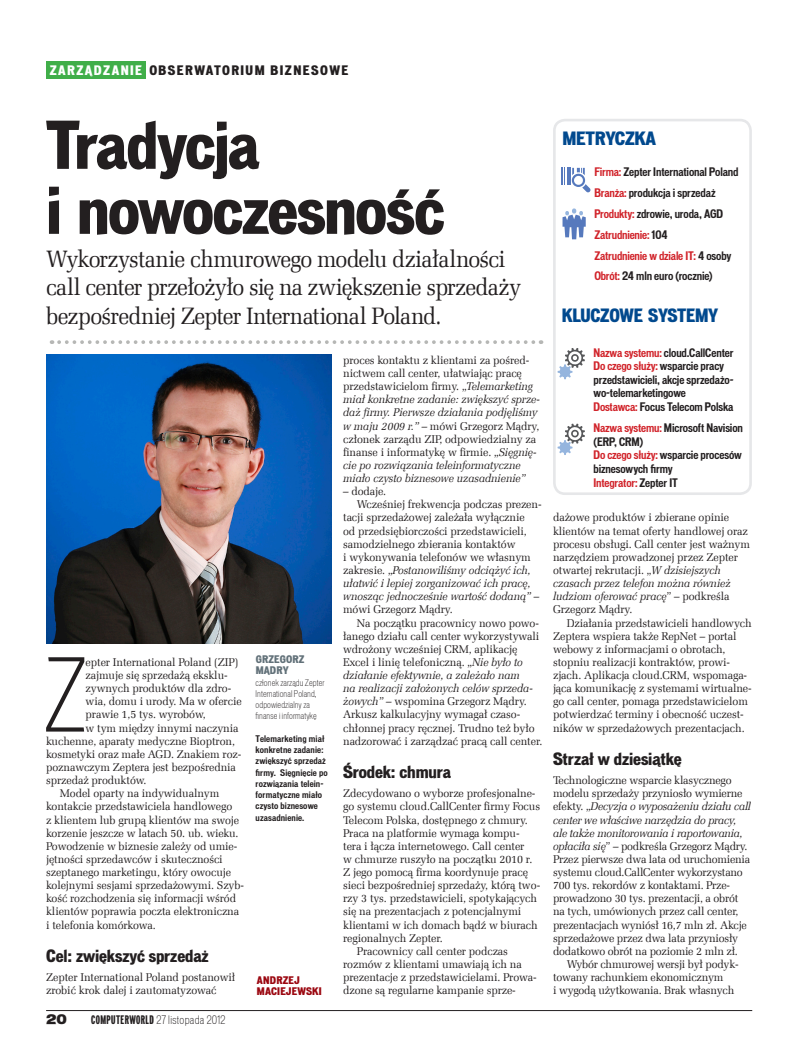
<style>
.page{position:relative;width:798px;height:1053px;background:#fff}
.page>*{position:absolute;margin:0;border:0;box-sizing:border-box;transform-origin:0 0}
.TEXT_Inicjał{font:96.5px "Berlow Pl Light Narrow";color:#231f20}
.Body_Text{font:62.5px/65px "Berlow Pl Black Narrow";letter-spacing:-.025em;color:#231f20}
.TEXT_Lead{font:23.75px/28.8px "Zapf Ellipt EU";letter-spacing:-.035em;color:#231f20;scale:.93 1}
.t1{font:17.5px "Berlow Pl Black Narrow";letter-spacing:-.02em;color:#01498e;scale:.96 1}
.t2{font:17.5px "Berlow Pl Black Narrow";letter-spacing:-.02em;color:#01498e}
.TEXT_Śrudtytuł{font:16.25px "Berlow Pl Black Narrow";letter-spacing:-.01em;color:#231f20}
.PAGINA_Dział{font:12.5px "Berlow Pl Black Narrow";letter-spacing:.115em;color:#231f20}
.PAGINA_Dział-2{font:12.5px "Berlow Pl Black Narrow";letter-spacing:.115em;color:#fff}
.t3{font:900 12.5px "Berlow Pl";color:#231f20}
.TEXT_Wcięcie{font:11.25px/13.1px "Zapf Ellipt EU";letter-spacing:-.01em;color:#231f20}
.TEXT_Wcięcie_BRAK{font:11.25px/13.1px "Zapf Ellipt EU";letter-spacing:-.01em;color:#231f20}
.TEXT_Wcięcie_BRAK-2{font:italic 11.25px/13.1px "Zapf Ellipt EU";letter-spacing:-.01em;color:#231f20}
.TEXT_Wcięcie-2{font:11.25px/13.6px "Berlow Pl Bold Narrow";letter-spacing:-.015em;color:#231f20}
.TEXT_Inicjał-2{font:11.25px "Zapf Ellipt EU";letter-spacing:-.01em;color:#231f20}
.TEXT_Wcięcie-3{font:11.25px "Berlow Pl Bold Narrow";letter-spacing:-.02em;color:#d1232a}
.t4{font:11.25px "Berlow Pl Light Narrow";letter-spacing:.025em;color:#231f20}
.TEXT_Autor{font:10px/11.2px "Berlow Pl Black Narrow";letter-spacing:.015em;color:#9b0710}
.t5{font:10px/11.2px "Berlow Pl Black Narrow";letter-spacing:.015em;color:#627179}
.WYPOWIEDŹ_Tekst_-_po{font:8.75px/11.2px "Berlow Pl Bold Narrow";letter-spacing:.01em;color:#231f20}
.t6{font:8.75px/11.2px "Berlow Pl Light Narrow";letter-spacing:.01em;color:#231f20}
.s1{font-style:normal}
.s2{font-style:italic}
.s3{font-family:"Berlow Pl Black Slim"}
.s4{color:#d1232a}
.s5{color:#231f20}
</style>
<div class="page">
<hr style="left:46px;top:1010px;width:706px;height:1px;background:#231f20">
<div style="left:46px;top:62px;width:100px;height:17px;background:#40ae49"></div>
<div style="left:553px;top:119px;width:198px;height:376px;border:3px solid #e6e7e9;border-radius:11px"></div>
<svg style="left:562px;top:208px;width:23px;height:31px"></svg>
<svg style="left:561px;top:168px;width:4px;height:17px"></svg>
<hr style="left:567px;top:168px;width:3px;height:17px;background:#5679bd">
<svg style="left:571px;top:168px;width:19px;height:24px"></svg>
<svg style="left:59px;top:340px;width:482px;height:4px"></svg>
<img style="left:46px;top:354px;width:285px;height:289px">
<svg style="left:557px;top:348px;width:28px;height:31px"></svg>
<svg style="left:557px;top:423px;width:28px;height:32px"></svg>
<p class="PAGINA_Dział-2" style="left:50px;top:63px;width:94px">ZARZĄDZANIE</p>
<p class="PAGINA_Dział" style="left:149px;top:63px;width:200px">OBSERWATORIUM BIZNESOWE</p>
<p class="Body_Text" style="left:46px;top:113px;width:400px">Tradycja<br>i nowoczesność</p>
<p class="TEXT_Lead" style="left:46px;top:244px;width:512px">Wykorzystanie chmurowego modelu działalności call center przełożyło się na zwiększenie sprzedaży bezpośredniej Zepter International Poland.</p>
<p class="TEXT_Wcięcie_BRAK-2" style="left:343px;top:353px;width:198px"><span class="s1">proces kontaktu z klientami za pośred&shy;nictwem call center, ułatwiając pracę przedstawicielom firmy. „</span>Telemarketing miał konkretne zadanie: zwiększyć sprze&shy;daż firmy. Pierwsze działania podjęliśmy w maju 2009 r.” – <span class="s1">mówi Grzegorz Mądry, członek zarządu ZIP, odpowiedzialny za finanse i informatykę w firmie. „</span>Sięgnię&shy;cie po rozwiązania teleinformatyczne miało czysto biznesowe uzasadnienie”</p>
<p class="TEXT_Wcięcie_BRAK" style="left:343px;top:485px;width:45px"><span class="s2">–</span> dodaje.</p>
<p class="TEXT_Wcięcie" style="left:343px;top:498px;width:200px;text-indent:14px">Wcześniej frekwencja podczas prezen&shy;tacji sprzedażowej zależała wyłącznie<br>od przedsiębiorczości przedstawicieli, samodzielnego zbierania kontaktów<br>i wykonywania telefonów we własnym zakresie. „<span class="s2">Postanowiliśmy odciążyć ich, ułatwić i lepiej zorganizować ich pracę, wnosząc jednocześnie wartość dodaną” – </span>mówi Grzegorz Mądry.</p>
<p class="TEXT_Wcięcie" style="left:343px;top:616px;width:201px;text-indent:14px">Na początku pracownicy nowo powo&shy;łanego działu call center wykorzystywali wdrożony wcześniej CRM, aplikację Excel i linię telefoniczną. „<span class="s2">Nie było to działanie efektywnie, a zależało nam<br>na realizacji założonych celów sprzeda&shy;żowych” –</span> wspomina Grzegorz Mądry.<br>Arkusz kalkulacyjny wymagał czaso&shy;chłonnej pracy ręcznej. Trudno też było nadzorować i zarządzać pracą call center.</p>
<p class="TEXT_Śrudtytuł" style="left:343px;top:762px;width:110px">Środek: chmura</p>
<p class="TEXT_Wcięcie_BRAK" style="left:343px;top:787px;width:198px">Zdecydowano o wyborze profesjonalne&shy;go systemu cloud.CallCenter firmy Focus Telecom Polska, dostępnego z chmury.<br>Praca na platformie wymaga kompu&shy;tera i łącza internetowego. Call center<br>w chmurze ruszyło na początku 2010 r.<br>Z jego pomocą firma koordynuje pracę sieci bezpośredniej sprzedaży, którą two&shy;rzy 3 tys. przedstawicieli, spotykających się na prezentacjach z potencjalnymi klientami w ich domach bądź w biurach regionalnych Zepter.</p>
<p class="TEXT_Wcięcie" style="left:343px;top:944px;width:195px;text-indent:14px">Pracownicy call center podczas rozmów z klientami umawiają ich na prezentacje z przedstawicielami. Prowa&shy;dzone są regularne kampanie sprze-</p>
<p class="t5" style="left:255px;top:653px;width:50px">GRZEGORZ<br>MĄDRY</p>
<p class="t6" style="left:255px;top:676px;width:70px">członek zarządu Zepter<br>International Poland, odpowiedzialny za finanse i informatykę</p>
<p class="WYPOWIEDŹ_Tekst_-_po" style="left:255px;top:732px;width:74px">Telemarketing miał konkretne zadanie: zwiększyć sprzedaż firmy. Sięgnięcie po rozwiązania telein&shy;formatyczne miało czysto biznesowe uzasadnienie.</p>
<p class="TEXT_Inicjał" style="left:43px;top:641px;width:45px">Z</p>
<p class="TEXT_Inicjał-2" style="left:86px;top:655px;width:154px">epter International Poland (ZIP)</p>
<p class="TEXT_Inicjał-2" style="left:86px;top:668px;width:143px">zajmuje się sprzedażą eksklu-</p>
<p class="TEXT_Inicjał-2" style="left:86px;top:681px;width:147px">zywnych produktów dla zdro-</p>
<p class="TEXT_Inicjał-2" style="left:86px;top:694px;width:157px">wia, domu i urody. Ma w ofercie</p>
<p class="TEXT_Inicjał-2" style="left:86px;top:707px;width:122px">prawie 1,5 tys. wyrobów,</p>
<p class="TEXT_Inicjał-2" style="left:86px;top:721px;width:154px">w tym między innymi naczynia</p>
<p class="TEXT_Inicjał-2" style="left:46px;top:734px;width:190px">kuchenne, aparaty medyczne Bioptron,</p>
<p class="TEXT_Inicjał-2" style="left:46px;top:747px;width:197px">kosmetyki oraz małe AGD. Znakiem roz-</p>
<p class="TEXT_Inicjał-2" style="left:46px;top:760px;width:191px">poznawczym Zeptera jest bezpośrednia</p>
<p class="TEXT_Inicjał-2" style="left:46px;top:773px;width:102px">sprzedaż produktów.</p>
<p class="TEXT_Wcięcie" style="left:46px;top:787px;width:199px;text-indent:14px">Model oparty na indywidualnym kontakcie przedstawiciela handlowego<br>z klientem lub grupą klientów ma swoje korzenie jeszcze w latach 50. ub. wieku.<br>Powodzenie w biznesie zależy od umie&shy;jętności sprzedawców i skuteczności szeptanego marketingu, który owocuje kolejnymi sesjami sprzedażowymi. Szyb&shy;kość rozchodzenia się informacji wśród klientów poprawia poczta elektroniczna i telefonia komórkowa.</p>
<p class="TEXT_Śrudtytuł" style="left:46px;top:945px;width:164px">Cel: zwiększyć sprzedaż</p>
<p class="TEXT_Wcięcie_BRAK" style="left:46px;top:970px;width:190px">Zepter International Poland postanowił zrobić krok dalej i zautomatyzować</p>
<p class="TEXT_Autor" style="left:257px;top:974px;width:66px">ANDRZEJ<br>MACIEJEWSKI</p>
<p class="t3" style="left:46px;top:1011px;width:22px">20</p>
<p class="t4" style="left:91px;top:1013px;width:136px"><span class="s3">COMPUTERWORLD</span> 27 listopada 2012</p>
<p class="t2" style="left:562px;top:128px;width:95px">METRYCZKA</p>
<p class="TEXT_Wcięcie-2" style="left:594px;top:165px;width:146px"><span class="s4">Firma:</span> Zepter International Poland</p>
<p class="TEXT_Wcięcie-2" style="left:594px;top:186px;width:123px"><span class="s4">Branża:</span> produkcja i sprzedaż</p>
<p class="TEXT_Wcięcie-2" style="left:594px;top:207px;width:130px"><span class="s4">Produkty:</span> zdrowie, uroda, AGD</p>
<p class="TEXT_Wcięcie-3" style="left:594px;top:228px;width:75px">Zatrudnienie: <span class="s5">104</span></p>
<p class="TEXT_Wcięcie-3" style="left:594px;top:249px;width:138px">Zatrudnienie w dziale IT: <span class="s5">4 osoby</span></p>
<p class="TEXT_Wcięcie-2" style="left:594px;top:269px;width:120px"><span class="s4">Obrót:</span> 24 mln euro (rocznie)</p>
<p class="t1" style="left:561px;top:305px;width:164px">KLUCZOWE SYSTEMY</p>
<p class="TEXT_Wcięcie-2" style="left:593px;top:345px;width:141px"><span class="s4">Nazwa systemu:</span> cloud.CallCenter<br><span class="s4">Do czego służy:</span> wsparcie pracy przedstawicieli, akcje sprzedażo&shy;wo-telemarketingowe<br><span class="s4">Dostawca:</span> Focus Telecom Polska</p>
<p class="TEXT_Wcięcie-2" style="left:593px;top:421px;width:151px"><span class="s4">Nazwa systemu:</span> Microsoft Navision (ERP, CRM)<br><span class="s4">Do czego służy:</span> wsparcie procesów biznesowych firmy<br><span class="s4">Integrator:</span> Zepter IT</p>
<p class="TEXT_Wcięcie" style="left:553px;top:511px;width:198px">dażowe produktów i zbierane opinie klientów na temat oferty handlowej oraz procesu obsługi. Call center jest ważnym narzędziem prowadzonej przez Zepter otwartej rekrutacji. „<span class="s2">W dzisiejszych czasach przez telefon można również ludziom oferować pracę</span>” <span class="s2">–</span> podkreśla Grzegorz Mądry.</p>
<p class="TEXT_Wcięcie" style="left:553px;top:616px;width:200px;text-indent:14px">Działania przedstawicieli handlowych Zeptera wspiera także RepNet <span class="s2">–</span> portal webowy z informacjami o obrotach, stopniu realizacji kontraktów, prowi&shy;zjach. Aplikacja cloud.CRM, wspomaga&shy;jąca komunikację z systemami wirtualne&shy;go call center, pomaga przedstawicielom potwierdzać terminy i obecność uczest&shy;ników w sprzedażowych prezentacjach.</p>
<p class="TEXT_Śrudtytuł" style="left:553px;top:749px;width:130px">Strzał w dziesiątkę</p>
<p class="TEXT_Wcięcie_BRAK" style="left:553px;top:773px;width:199px">Technologiczne wsparcie klasycznego modelu sprzedaży przyniosło wymierne efekty. „<span class="s2">Decyzja o wyposażeniu działu call center we właściwe narzędzia do pracy, ale także monitorowania i raportowania, opłaciła się</span>” <span class="s2">–</span> podkreśla Grzegorz Mądry.<br>Przez pierwsze dwa lata od uruchomienia systemu cloud.CallCenter wykorzystano 700 tys. rekordów z kontaktami. Prze&shy;prowadzono 30 tys. prezentacji, a obrót na tych, umówionych przez call center, prezentacjach wyniósł 16,7 mln zł. Akcje sprzedażowe przez dwa lata przyniosły dodatkowo obrót na poziomie 2 mln zł.</p>
<p class="TEXT_Wcięcie" style="left:553px;top:957px;width:187px;text-indent:14px">Wybór chmurowej wersji był podyk&shy;towany rachunkiem ekonomicznym<br>i wygodą użytkowania. Brak własnych</p>
</div>
